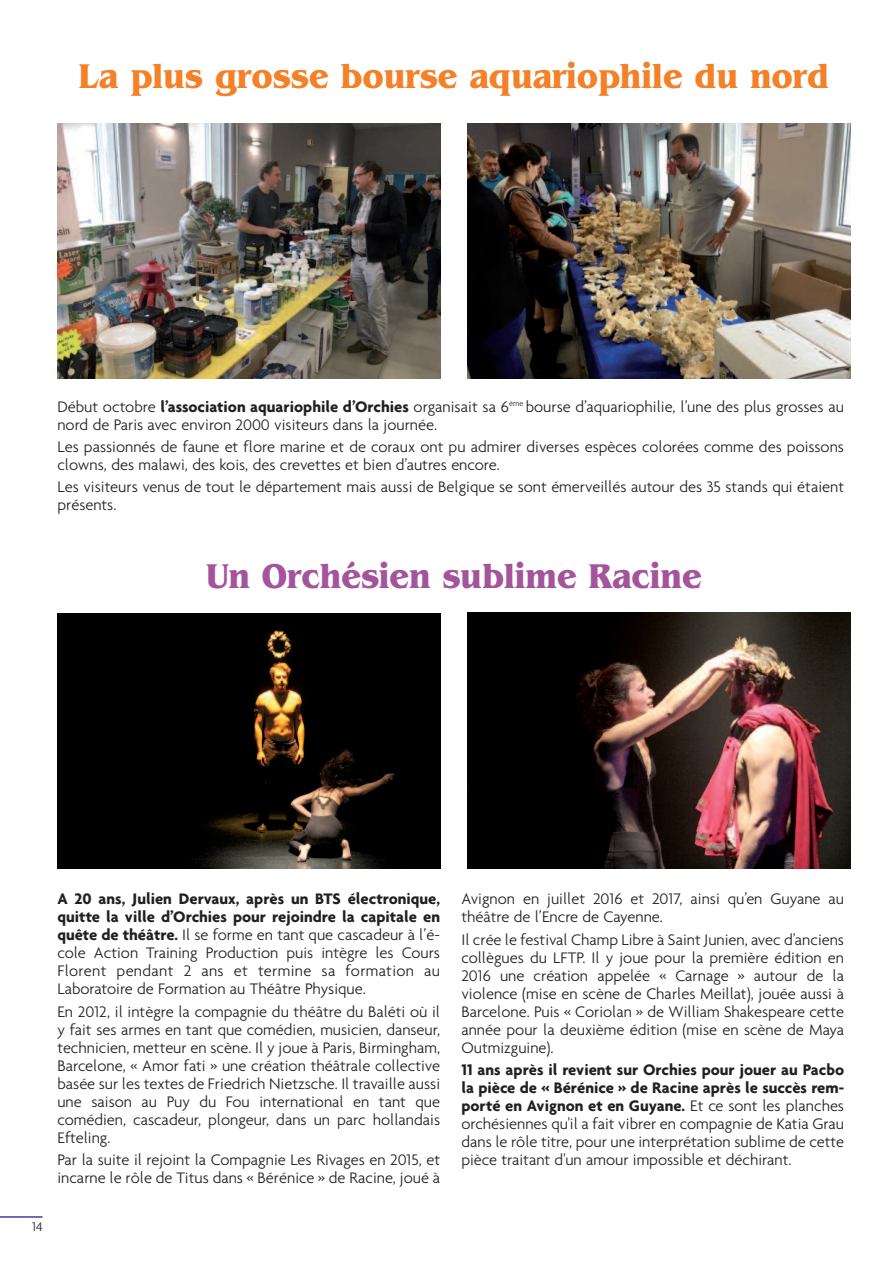
<style>
.page{position:relative;width:893px;height:1263px;background:#fff}
.page>*{position:absolute;margin:0;border:0;box-sizing:border-box;transform-origin:0 0}
.t1{font:700 36px "Benguiat";color:#f48028;scale:.9 1}
.t2{font:700 36px "Benguiat";color:#a4549b;scale:.9 1}
.t3{font:300 16.5px/18px "Agenda";color:#231f20}
.t4{font:300 13.5px "Agenda";color:#231f20}
.s1{font-weight:700}
</style>
<div class="page">
<hr style="left:0;top:1216px;width:43px;height:2px;background:#3e419a">
<img style="left:57px;top:123px;width:383px;height:255px">
<img style="left:468px;top:123px;width:382px;height:255px">
<img style="left:57px;top:613px;width:383px;height:255px">
<img style="left:468px;top:613px;width:382px;height:255px">
<h1 class="t1" style="left:79px;top:55px;width:835px">La plus grosse bourse aquariophile du nord</h1>
<p class="t3" style="left:57px;top:397px;width:788px">Début octobre <span class="s1">l’association aquariophile d’Orchies</span> organisait sa 6<sup>ème</sup> bourse d’aquariophilie, l’une des plus grosses au nord de Paris avec environ 2000 visiteurs dans la journée.</p>
<p class="t3" style="left:57px;top:437px;width:788px">Les passionnés de faune et flore marine et de coraux ont pu admirer diverses espèces colorées comme des poissons clowns, des malawi, des kois, des crevettes et bien d’autres encore.</p>
<p class="t3" style="left:57px;top:477px;width:788px">Les visiteurs venus de tout le département mais aussi de Belgique se sont émerveillés autour des 35 stands qui étaient présents.</p>
<h1 class="t2" style="left:206px;top:554px;width:552px">Un Orchésien sublime Racine</h1>
<p class="t4" style="left:32px;top:1218px;width:12px">14</p>
<p class="t3" style="left:57px;top:890px;width:384px;text-align:justify"><span class="s1">A 20 ans, Julien Dervaux, après un BTS électronique, quitte la ville d’Orchies pour rejoindre la capitale en quête de théâtre.</span> Il se forme en tant que cascadeur à l’é&shy;cole Action Training Production puis intègre les Cours Florent pendant 2 ans et termine sa formation au Laboratoire de Formation au Théâtre Physique.</p>
<p class="t3" style="left:57px;top:1002px;width:384px;text-align:justify">En 2012, il intègre la compagnie du théâtre du Baléti où il y fait ses armes en tant que comédien, musicien, danseur, technicien, metteur en scène. Il y joue à Paris, Birmingham, Barcelone, « Amor fati » une création théâtrale collective basée sur les textes de Friedrich Nietzsche. Il travaille aussi une saison au Puy du Fou international en tant que comédien, cascadeur, plongeur, dans un parc hollandais Efteling.</p>
<p class="t3" style="left:57px;top:1150px;width:384px">Par la suite il rejoint la Compagnie Les Rivages en 2015, et incarne le rôle de Titus dans « Bérénice » de Racine, joué à</p>
<p class="t3" style="left:461px;top:890px;width:384px">Avignon en juillet 2016 et 2017, ainsi qu’en Guyane au théâtre de l’Encre de Cayenne.</p>
<p class="t3" style="left:461px;top:930px;width:384px;text-align:justify">Il crée le festival Champ Libre à Saint Junien, avec d’anciens collègues du LFTP. Il y joue pour la première édition en 2016 une création appelée « Carnage » autour de la violence (mise en scène de Charles Meillat), jouée aussi à Barcelone. Puis « Coriolan » de William Shakespeare cette année pour la deuxième édition (mise en scène de Maya Outmizguine).</p>
<p class="t3" style="left:461px;top:1060px;width:384px;text-align:justify"><span class="s1">11 ans après il revient sur Orchies pour jouer au Pacbo la pièce de « Bérénice » de Racine après le succès rem&shy;porté en Avignon et en Guyane.</span> Et ce sont les planches orchésiennes qu'il a fait vibrer en compagnie de Katia Grau dans le rôle titre, pour une interprétation sublime de cette pièce traitant d'un amour impossible et déchirant.</p>
</div>
